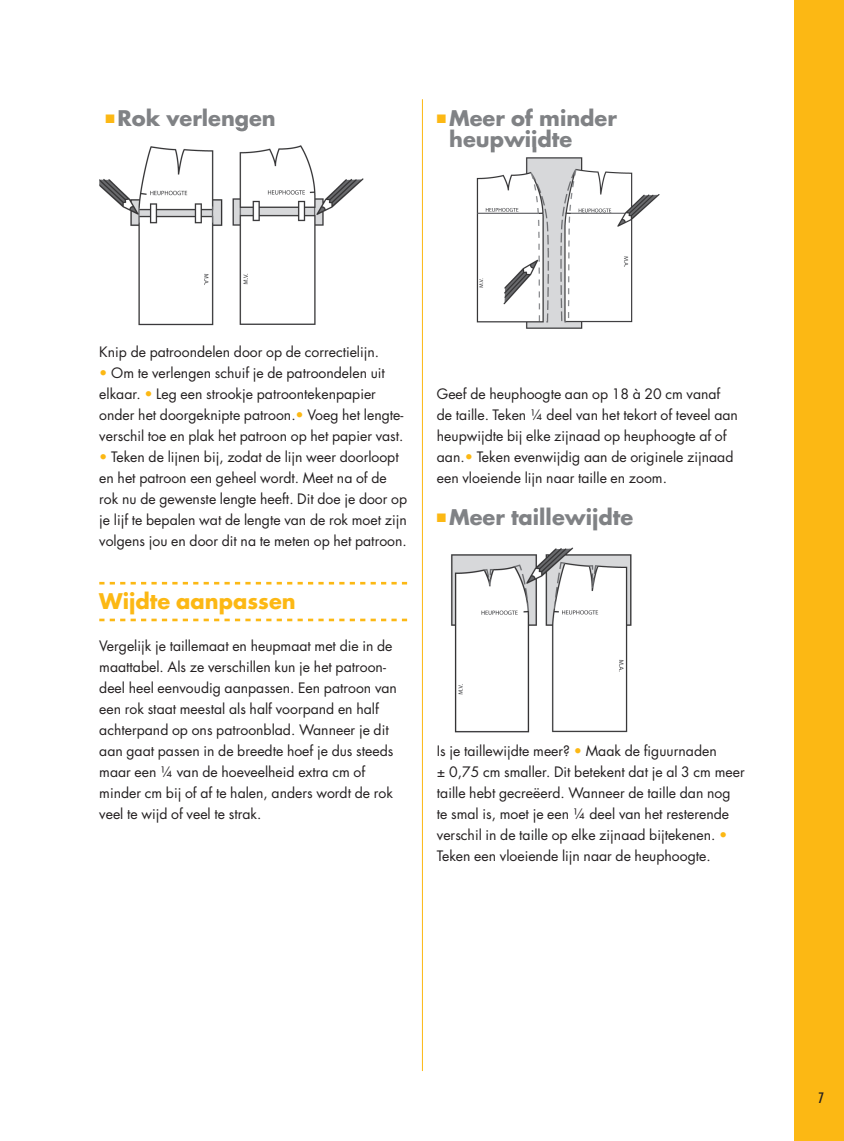
<style>
.page{position:relative;width:844px;height:1141px;background:#fff}
.page>*{position:absolute;margin:0;border:0;box-sizing:border-box;transform-origin:0 0}
.t1{font:700 21px/21px "Futura Std";color:#808285}
.t2{font:700 21px "Futura Std";color:#fcb814}
.t3{font:14px/21px "Futura Std";color:#231f20}
.t4{font:condensed 14px "Futura Std";color:#231f20}
.s1{color:#fcb814}
</style>
<div class="page">
<div style="left:794px;top:0;width:49px;height:1141px;background:#fcb814"></div>
<hr style="left:422px;top:99px;width:1px;height:972px;background:#fcb814">
<img style="left:476px;top:152px;width:184px;height:177px">
<img style="left:468px;top:147px;width:100px;height:5px">
<img style="left:451px;top:547px;width:181px;height:186px">
<svg style="left:99px;top:582px;width:308px;height:3px"></svg>
<svg style="left:99px;top:619px;width:308px;height:2px"></svg>
<img style="left:99px;top:131px;width:265px;height:195px">
<img style="left:137px;top:126px;width:121px;height:5px">
<h1 class="t1" style="left:105px;top:107px;width:172px"><sup>■</sup> Rok verlengen</h1>
<h1 class="t1" style="left:449px;top:107px;width:169px;text-indent:-12px"><sup>■</sup> Meer of minder heupwijdte</h1>
<p class="t3" style="left:99px;top:342px;width:281px">Knip de patroondelen door op de correctielijn.</p>
<p class="t3" style="left:99px;top:363px;width:305px"><span class="s1">•</span> Om te verlengen schuif je de patroondelen uit elkaar. <span class="s1">•</span> Leg een strookje patroontekenpapier onder het doorgeknipte patroon.<span class="s1">•</span> Voeg het lengte&shy;verschil toe en plak het patroon op het papier vast.</p>
<p class="t3" style="left:99px;top:447px;width:309px"><span class="s1">•</span> Teken de lijnen bij, zodat de lijn weer doorloopt en het patroon een geheel wordt. Meet na of de rok nu de gewenste lengte heeft. Dit doe je door op je lijf te bepalen wat de lengte van de rok moet zijn volgens jou en door dit na te meten op het patroon.</p>
<h1 class="t2" style="left:99px;top:587px;width:198px">Wijdte aanpassen</h1>
<p class="t3" style="left:99px;top:636px;width:299px">Vergelijk je taillemaat en heupmaat met die in de maattabel. Als ze verschillen kun je het patroon&shy;deel heel eenvoudig aanpassen. Een patroon van een rok staat meestal als half voorpand en half achterpand op ons patroonblad. Wanneer je dit aan gaat passen in de breedte hoef je dus steeds maar een ¼ van de hoeveelheid extra cm of minder cm bij of af te halen, anders wordt de rok veel te wijd of veel te strak.</p>
<p class="t3" style="left:437px;top:384px;width:302px">Geef de heuphoogte aan op 18 à 20 cm vanaf de taille. Teken ¼ deel van het tekort of teveel aan heupwijdte bij elke zijnaad op heuphoogte af of aan.<span class="s1">•</span> Teken evenwijdig aan de originele zijnaad een vloeiende lijn naar taille en zoom.</p>
<h1 class="t1" style="left:437px;top:506px;width:198px"><sup>■</sup> Meer taillewijdte</h1>
<p class="t3" style="left:437px;top:741px;width:309px">Is je taillewijdte meer? <span class="s1">•</span> Maak de figuurnaden<br>± 0,75 cm smaller. Dit betekent dat je al 3 cm meer taille hebt gecreëerd. Wanneer de taille dan nog<br>te smal is, moet je een ¼ deel van het resterende verschil in de taille op elke zijnaad bijtekenen. <span class="s1">• </span>Teken een vloeiende lijn naar de heuphoogte.</p>
<p class="t4" style="left:818px;top:1089px;width:7px">7</p>
</div>
